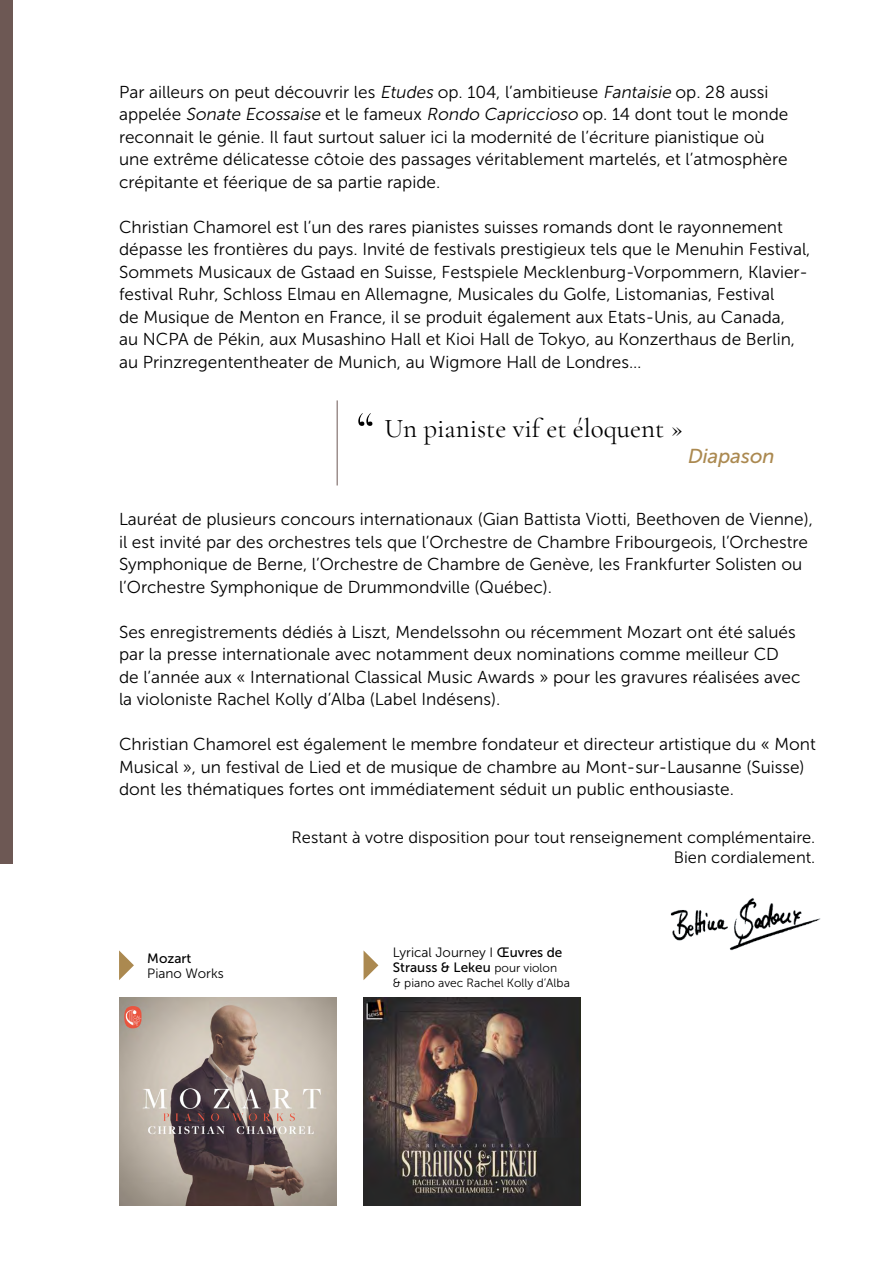
<style>
.page{position:relative;width:893px;height:1263px;background:#fff}
.page>*{position:absolute;margin:0;border:0;box-sizing:border-box;transform-origin:0 0}
.t1{font:27px "Cormorant Garamond";color:#000}
.t2{font:italic 20.1px "Museo Sans 500";color:#ab8950}
.t3{font:17.25px/22.5px "Museo Sans 300";color:#000}
.t4{font:16.5px/19.8px "Museo Sans 300";color:#000;text-align:right}
.t5{font:13.5px "Museo Sans 300";color:#000}
.t6{font:13.5px "Museo Sans 500";color:#000}
.t7{font:12px "Museo Sans 300";color:#000}
.s1{font-style:italic}
.s2{font-size:54.9px}
.s3{font-family:"Museo Sans 500"}
.s4{font-family:"Museo Sans 300";font-size:12px}
</style>
<div class="page">
<img style="left:670px;top:898px;width:151px;height:53px">
<div style="left:0;top:0;width:13px;height:863px;background:#6d5854"></div>
<svg style="left:119px;top:950px;width:15px;height:30px"></svg>
<svg style="left:364px;top:951px;width:14px;height:29px"></svg>
<img style="left:119px;top:997px;width:217px;height:208px">
<img style="left:364px;top:997px;width:217px;height:208px">
<hr style="left:337px;top:400px;width:1px;height:85px;background:#6d5854">
<p class="t3" style="left:119px;top:81px;width:671px">Par ailleurs on peut découvrir les <span class="s1">Etudes</span> op. 104, l’ambitieuse <span class="s1">Fantaisie</span> op. 28 aussi appelée <span class="s1">Sonate Ecossaise</span> et le fameux <span class="s1">Rondo Capriccioso</span> op. 14 dont tout le monde reconnait le génie. Il faut surtout saluer ici la modernité de l’écriture pianistique où une extrême délicatesse côtoie des passages véritablement martelés, et l’atmosphère crépitante et féerique de sa partie rapide.</p>
<p class="t3" style="left:119px;top:216px;width:693px">Christian Chamorel est l’un des rares pianistes suisses romands dont le rayonnement dépasse les frontières du pays. Invité de festivals prestigieux tels que le Menuhin Festival, Sommets Musicaux de Gstaad en Suisse, Festspiele Mecklenburg-Vorpommern, Klavier&shy;festival Ruhr, Schloss Elmau en Allemagne, Musicales du Golfe, Listomanias, Festival<br>de Musique de Menton en France, il se produit également aux Etats-Unis, au Canada,<br>au NCPA de Pékin, aux Musashino Hall et Kioi Hall de Tokyo, au Konzerthaus de Berlin, au Prinzregententheater de Munich, au Wigmore Hall de Londres…</p>
<h1 class="t1" style="left:357px;top:412px;width:327px"><span class="s2">“</span> Un pianiste vif et éloquent »</h1>
<p class="t2" style="left:688px;top:445px;width:88px">Diapason</p>
<p class="t3" style="left:119px;top:508px;width:695px">Lauréat de plusieurs concours internationaux (Gian Battista Viotti, Beethoven de Vienne), il est invité par des orchestres tels que l’Orchestre de Chambre Fribourgeois, l’Orchestre Symphonique de Berne, l’Orchestre de Chambre de Genève, les Frankfurter Solisten ou l’Orchestre Symphonique de Drummondville (Québec).</p>
<p class="t3" style="left:119px;top:621px;width:683px">Ses enregistrements dédiés à Liszt, Mendelssohn ou récemment Mozart ont été salués par la presse internationale avec notamment deux nominations comme meilleur CD de l’année aux « International Classical Music Awards » pour les gravures réalisées avec la violoniste Rachel Kolly d’Alba (Label Indésens).</p>
<p class="t3" style="left:119px;top:733px;width:698px">Christian Chamorel est également le membre fondateur et directeur artistique du « Mont<br>Musical », un festival de Lied et de musique de chambre au Mont-sur-Lausanne (Suisse) dont les thématiques fortes ont immédiatement séduit un public enthousiaste.</p>
<p class="t4" style="left:292px;top:827px;width:525px">Restant à votre disposition pour tout renseignement complémentaire.<br>Bien cordialement.</p>
<p class="t6" style="left:147px;top:951px;width:46px">Mozart</p>
<p class="t5" style="left:147px;top:966px;width:78px">Piano Works</p>
<p class="t5" style="left:393px;top:945px;width:171px">Lyrical Journey I <span class="s3">Œuvres de</span></p>
<p class="t6" style="left:393px;top:960px;width:166px">Strauss &amp; Lekeu <span class="s4">pour violon</span></p>
<p class="t7" style="left:393px;top:977px;width:178px">&amp; piano avec Rachel Kolly d’Alba</p>
</div>
